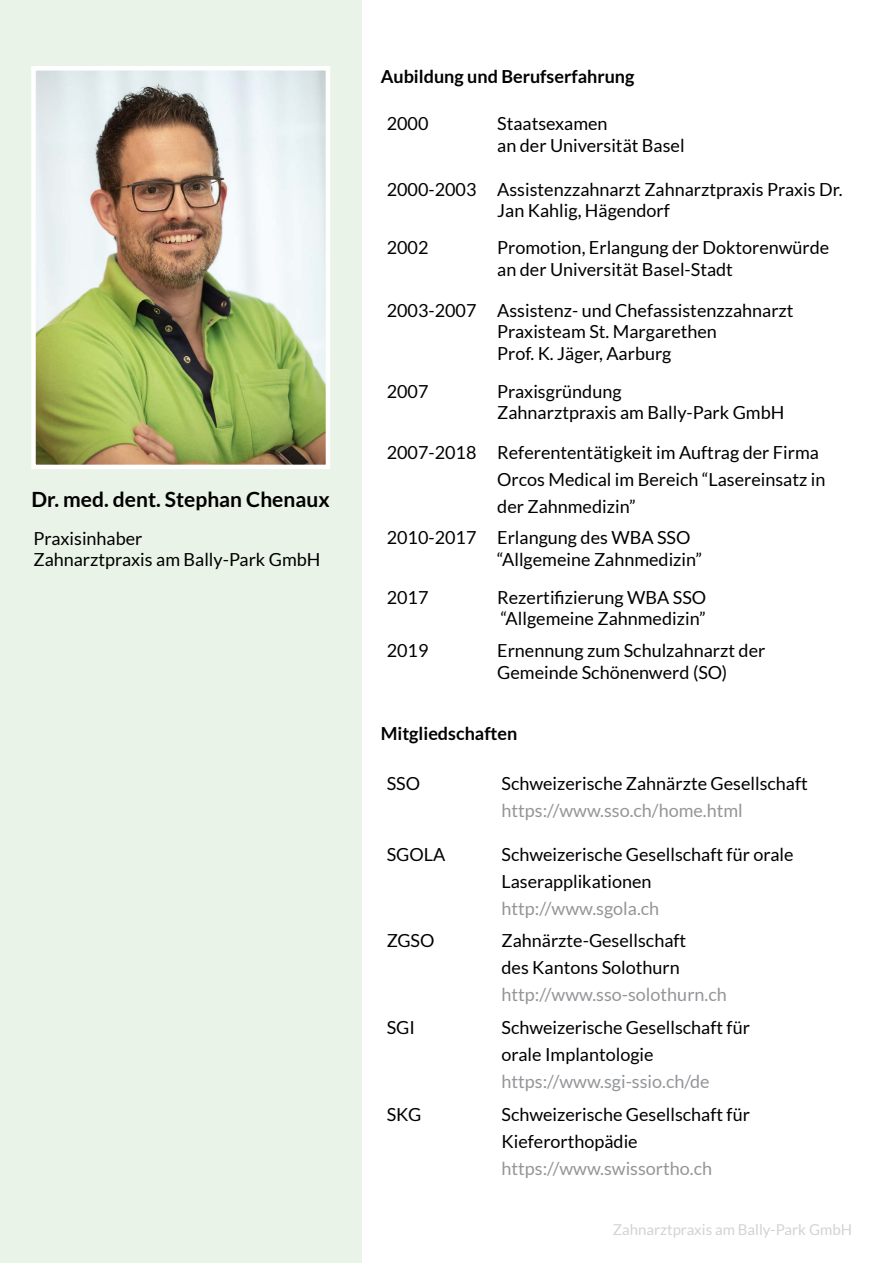
<style>
.page{position:relative;width:893px;height:1263px;background:#fff}
.page>*{position:absolute;margin:0;border:0;box-sizing:border-box;transform-origin:0 0}
.t1{font:700 21px "Lato";color:#000}
.t2{font:18px/21.6px "Lato";color:#000}
.t3{font:18px "Lato";color:#939598}
.t4{font:700 18px "Lato";color:#000}
.t5{font:15px "Lato";color:#d1d3d4}
</style>
<div class="page">
<div style="left:0;top:0;width:361px;height:1263px;background:#eaf3e7"></div>
<img style="left:36px;top:71px;width:289px;height:393px">
<div style="left:31px;top:66px;width:299px;height:403px;border:4px solid #fff"></div>
<p class="t1" style="left:32px;top:488px;width:300px">Dr. med. dent. Stephan Chenaux</p>
<p class="t2" style="left:33px;top:527px;width:289px">Praxisinhaber<br>Zahnarztpraxis am Bally-Park GmbH</p>
<p class="t4" style="left:381px;top:66px;width:255px">Aubildung und Berufserfahrung</p>
<p class="t2" style="left:387px;top:113px;width:43px">2000</p>
<p class="t2" style="left:497px;top:113px;width:189px">Staatsexamen<br>an der Universität Basel</p>
<p class="t2" style="left:497px;top:178px;width:347px;text-indent:-111px">2000-2003 Assistenzzahnarzt Zahnarztpraxis Praxis Dr.<br>Jan Kahlig, Hägendorf</p>
<p class="t2" style="left:387px;top:237px;width:43px">2002</p>
<p class="t2" style="left:497px;top:237px;width:334px">Promotion, Erlangung der Doktorenwürde an der Universität Basel-Stadt</p>
<p class="t2" style="left:497px;top:299px;width:298px;text-indent:-111px">2003-2007 Assistenz- und Chefassistenzzahnarzt<br>Praxisteam St. Margarethen<br>Prof. K. Jäger, Aarburg</p>
<p class="t2" style="left:387px;top:380px;width:43px">2007</p>
<p class="t2" style="left:497px;top:380px;width:289px">Praxisgründung<br>Zahnarztpraxis am Bally-Park GmbH</p>
<p class="t2" style="left:497px;top:439px;width:330px;line-height:27px;text-indent:-111px">2007-2018 Referententätigkeit im Auftrag der Firma<br>Orcos Medical im Bereich “Lasereinsatz in der Zahnmedizin”</p>
<p class="t2" style="left:497px;top:527px;width:206px;text-indent:-111px">2010-2017 Erlangung des WBA SSO “Allgemeine Zahnmedizin”</p>
<p class="t2" style="left:387px;top:586px;width:43px">2017</p>
<p class="t2" style="left:497px;top:586px;width:211px">Rezertifizierung WBA SSO “Allgemeine Zahnmedizin”</p>
<p class="t2" style="left:387px;top:640px;width:43px">2019</p>
<p class="t2" style="left:497px;top:640px;width:270px">Ernennung zum Schulzahnarzt der<br>Gemeinde Schönenwerd (SO)</p>
<p class="t4" style="left:381px;top:723px;width:138px">Mitgliedschaften</p>
<p class="t2" style="left:387px;top:773px;width:35px">SSO</p>
<p class="t2" style="left:501px;top:773px;width:308px">Schweizerische Zahnärzte Gesellschaft</p>
<p class="t3" style="left:501px;top:801px;width:243px">https://www.sso.ch/home.html</p>
<p class="t2" style="left:387px;top:843px;width:60px">SGOLA</p>
<p class="t2" style="left:501px;top:840px;width:293px;line-height:27px">Schweizerische Gesellschaft für orale<br>Laserapplikationen</p>
<p class="t3" style="left:501px;top:898px;width:159px">http://www.sgola.ch</p>
<p class="t2" style="left:387px;top:930px;width:49px">ZGSO</p>
<p class="t2" style="left:501px;top:927px;width:186px;line-height:27px">Zahnärzte-Gesellschaft des Kantons Solothurn</p>
<p class="t3" style="left:501px;top:985px;width:227px">http://www.sso-solothurn.ch</p>
<p class="t2" style="left:387px;top:1016px;width:30px">SGI</p>
<p class="t2" style="left:501px;top:1014px;width:250px;line-height:27px">Schweizerische Gesellschaft für orale Implantologie</p>
<p class="t3" style="left:501px;top:1071px;width:210px">https://www.sgi-ssio.ch/de</p>
<p class="t2" style="left:387px;top:1103px;width:36px">SKG</p>
<p class="t2" style="left:501px;top:1100px;width:250px;line-height:27px">Schweizerische Gesellschaft für<br>Kieferorthopädie</p>
<p class="t3" style="left:501px;top:1158px;width:212px">https://www.swissortho.ch</p>
<p class="t5" style="left:613px;top:1221px;width:241px">Zahnarztpraxis am Bally-Park GmbH</p>
</div>
